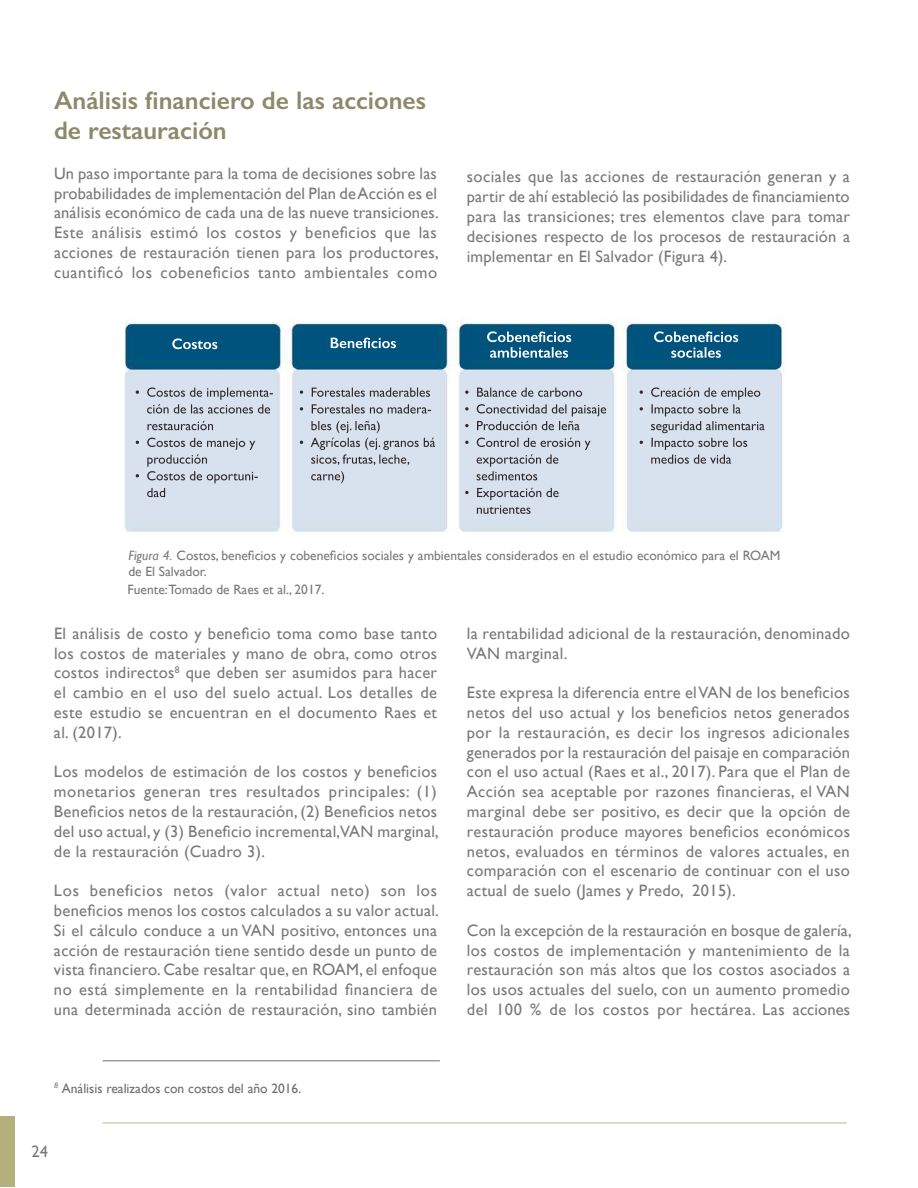
<style>
.page{position:relative;width:918px;height:1188px;background:#fff}
.page>*{position:absolute;margin:0;border:0;box-sizing:border-box;transform-origin:0 0}
.t1{font:600 25.5px/30.6px "Gill Sans";color:#8d896a}
.t2{font:16.5px/19.8px "Gill Sans";letter-spacing:.02em;color:#797979;text-align:justify}
.t3{font:16.5px "Gill Sans";color:#797979}
.t4{font:13.5px/16.2px "Gill Sans";color:#797979}
.t5{font:13.5px "Gill Sans";color:#6d6e71}
.s1{font-style:italic}
</style>
<div class="page">
<hr style="left:103px;top:1122px;width:744px;height:2px;background:#b3b07c">
<div style="left:1px;top:1117px;width:14px;height:70px;background:#b3b07c"></div>
<img style="left:124px;top:317px;width:661px;height:216px">
<hr style="left:103px;top:1060px;width:337px;height:1px;background:#6d6e71">
<h1 class="t1" style="left:54px;top:84px;width:374px">Análisis financiero de las acciones de restauración</h1>
<p class="t2" style="left:54px;top:164px;width:386px">Un paso importante para la toma de decisiones sobre las probabilidades de implementación del Plan de Acción es el análisis económico de cada una de las nueve transiciones.<br>Este análisis estimó los costos y beneficios que las acciones de restauración tienen para los productores, cuantificó los cobeneficios tanto ambientales como</p>
<p class="t2" style="left:467px;top:167px;width:385px">sociales que las acciones de restauración generan y a partir de ahí estableció las posibilidades de financiamiento para las transiciones; tres elementos clave para tomar decisiones respecto de los procesos de restauración a implementar en El Salvador (Figura 4).</p>
<p class="t4" style="left:128px;top:548px;width:653px"><span class="s1">Figura 4.</span> Costos, beneficios y cobeneficios sociales y ambientales considerados en el estudio económico para el ROAM de El Salvador.</p>
<p class="t4" style="left:128px;top:582px;width:198px">Fuente:Tomado de Raes et al., 2017.</p>
<p class="t2" style="left:54px;top:624px;width:385px">El análisis de costo y beneficio toma como base tanto los costos de materiales y mano de obra, como otros costos indirectos<sup>8</sup> que deben ser asumidos para hacer el cambio en el uso del suelo actual. Los detalles de este estudio se encuentran en el documento Raes et al. (2017).</p>
<p class="t2" style="left:54px;top:762px;width:386px">Los modelos de estimación de los costos y beneficios monetarios generan tres resultados principales: (1)<br>Beneficios netos de la restauración, (2) Beneficios netos del uso actual, y (3) Beneficio incremental,VAN marginal, de la restauración (Cuadro 3).</p>
<p class="t2" style="left:54px;top:881px;width:386px">Los beneficios netos (valor actual neto) son los beneficios menos los costos calculados a su valor actual.<br>Si el cálculo conduce a un VAN positivo, entonces una acción de restauración tiene sentido desde un punto de vista financiero. Cabe resaltar que, en ROAM, el enfoque no está simplemente en la rentabilidad financiera de una determinada acción de restauración, sino también</p>
<p class="t5" style="left:54px;top:1080px;width:249px"><sup>8</sup> Análisis realizados con costos del año 2016.</p>
<p class="t3" style="left:31px;top:1141px;width:18px">24</p>
<p class="t2" style="left:467px;top:624px;width:385px">la rentabilidad adicional de la restauración, denominado<br>VAN marginal.</p>
<p class="t2" style="left:467px;top:683px;width:385px">Este expresa la diferencia entre el VAN de los beneficios netos del uso actual y los beneficios netos generados por la restauración, es decir los ingresos adicionales generados por la restauración del paisaje en comparación con el uso actual (Raes et al., 2017). Para que el Plan de Acción sea aceptable por razones financieras, el VAN marginal debe ser positivo, es decir que la opción de restauración produce mayores beneficios económicos netos, evaluados en términos de valores actuales, en comparación con el escenario de continuar con el uso actual de suelo (James y Predo, 2015).</p>
<p class="t2" style="left:467px;top:921px;width:386px">Con la excepción de la restauración en bosque de galería, los costos de implementación y mantenimiento de la restauración son más altos que los costos asociados a los usos actuales del suelo, con un aumento promedio del 100 % de los costos por hectárea. Las acciones</p>
</div>
